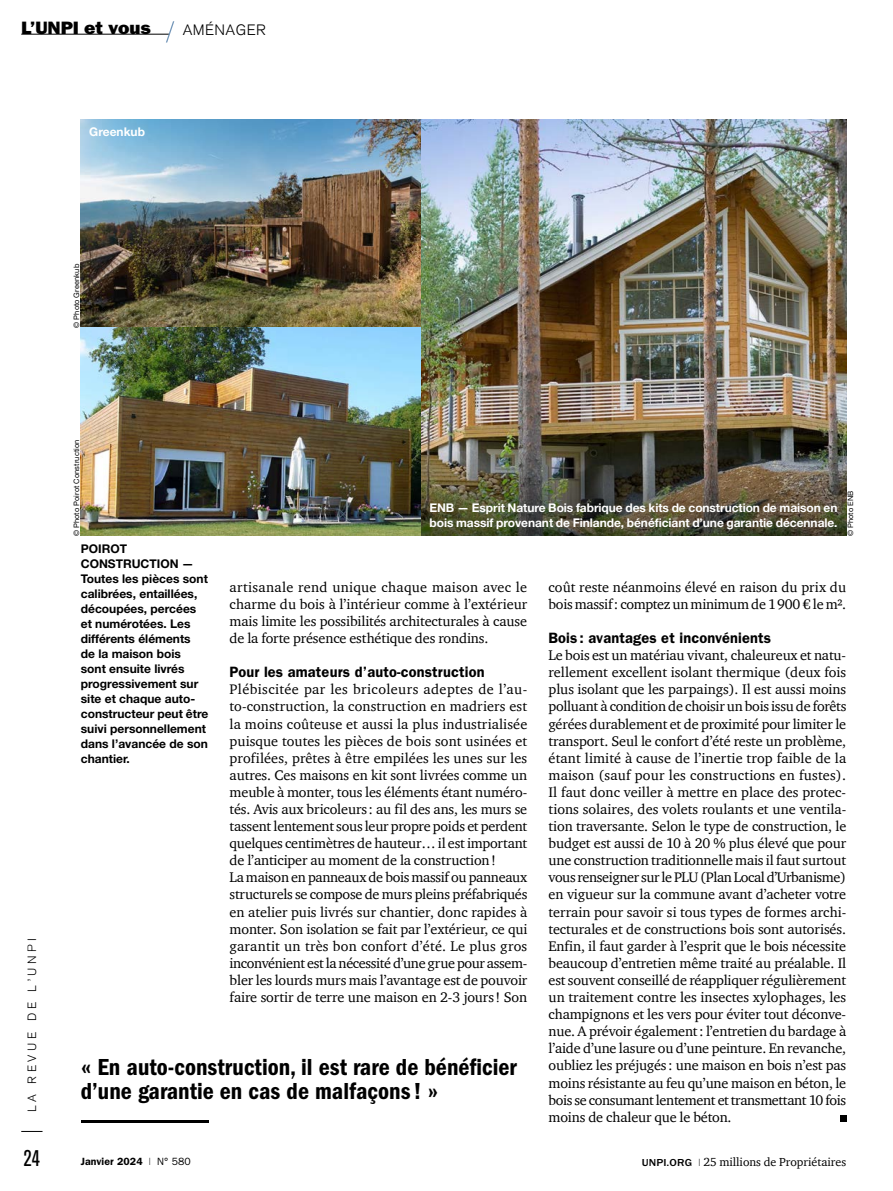
<style>
.page{position:relative;width:893px;height:1191px;background:#fff}
.page>*{position:absolute;margin:0;border:0;box-sizing:border-box;transform-origin:0 0}
.t1{font:24px/24px "ITC Franklin Gothic Std Dm Cd";color:#000}
.t2{font:condensed 22.5px "Akzidenz Grotesk BE";color:#000}
.t3{font:18px "ITC Franklin Gothic Std Hvy";letter-spacing:-.01em;color:#000;scale:1.05 1}
.t4{font:600 15px "ITC Franklin Gothic Std";letter-spacing:.01em;color:#000}
.t5{font:300 15px "Akzidenz Grotesk BE";letter-spacing:.025em;color:#000}
.t6{font:14.25px/17.1px "Charter ITC";letter-spacing:-.01em;color:#000;text-align:justify}
.t7{font:700 12px/15px "Helvetica Neue LT Std";color:#000}
.t8{font:700 12px/15px "Helvetica Neue LT Std";letter-spacing:-.005em;color:#fff}
.t9{font:12px "Charter ITC";color:#000}
.t10{font:300 12px "Akzidenz Grotesk BE";letter-spacing:.3em;color:#000}
.t11{font:600 10.5px "ITC Franklin Gothic Std";letter-spacing:.01em;color:#000}
.t12{font:7.5px "Helvetica Neue LT Std";letter-spacing:.01em;color:#000}
.s1{font-weight:400}
.s2{font-family:"ITC Franklin Gothic Std";font-weight:500;font-size:10.5px}
.s3{font-family:"ITC Franklin Gothic Std";font-size:10.5px}
</style>
<div class="page">
<svg style="left:21px;top:1131px;width:22px;height:1px"></svg>
<hr style="left:21px;top:34px;width:148px;height:1px;background:#000">
<svg style="left:166px;top:21px;width:8px;height:22px"></svg>
<svg style="left:840px;top:1115px;width:6px;height:6px"></svg>
<hr style="left:81px;top:1120px;width:127px;height:3px;background:#000">
<img style="left:421px;top:119px;width:425px;height:332px">
<img style="left:81px;top:119px;width:340px;height:208px">
<img style="left:81px;top:327px;width:340px;height:209px">
<img style="left:421px;top:451px;width:425px;height:85px">
<p class="t3" style="left:21px;top:17px;width:125px">L’UNPI et vous</p>
<p class="t5" style="left:183px;top:21px;width:84px">AMÉNAGER</p>
<p class="t8" style="left:89px;top:124px;width:57px">Greenkub</p>
<p class="t12" style="left:72px;top:327px;width:65px;rotate:-90deg">© Photo Greenkub</p>
<p class="t10" style="left:25px;top:1112px;width:176px;rotate:-90deg">LA REVUE DE L’UNPI</p>
<p class="t12" style="left:72px;top:536px;width:98px;rotate:-90deg">© Photo Poirot Construction</p>
<p class="t8" style="left:429px;top:500px;width:410px">ENB — Esprit Nature Bois fabrique des kits de construction de maison en bois massif provenant de Finlande, bénéficiant d’une garantie décennale.</p>
<p class="t12" style="left:846px;top:536px;width:47px;rotate:-90deg">© Photo ENB</p>
<p class="t7" style="left:81px;top:541px;width:129px">POIROT<br>CONSTRUCTION —<br>Toutes les pièces sont calibrées, entaillées, découpées, percées et numérotées. Les différents éléments<br>de la maison bois sont ensuite livrés progressivement sur site et chaque auto&shy;constructeur peut être suivi personnellement dans l’avancée de son chantier.</p>
<p class="t6" style="left:230px;top:578px;width:299px">artisanale rend unique chaque maison avec le charme du bois à l’intérieur comme à l’extérieur mais limite les possibilités architecturales à cause de la forte présence esthétique des rondins.</p>
<p class="t4" style="left:230px;top:663px;width:257px">Pour les amateurs d’auto-construction</p>
<p class="t6" style="left:230px;top:680px;width:299px;text-align:left">Plébiscitée par les bricoleurs adeptes de l’au&shy;to-construction, la construction en madriers est la moins coûteuse et aussi la plus industrialisée puisque toutes les pièces de bois sont usinées et profilées, prêtes à être empilées les unes sur les autres. Ces maisons en kit sont livrées comme un meuble à monter, tous les éléments étant numéro&shy;tés. Avis aux bricoleurs : au fil des ans, les murs se tassent lentement sous leur propre poids et perdent quelques centimètres de hauteur… il est important de l’anticiper au moment de la construction!<br>La maison en panneaux de bois massif ou panneaux structurels se compose de murs pleins préfabriqués en atelier puis livrés sur chantier, donc rapides à monter. Son isolation se fait par l’extérieur, ce qui garantit un très bon confort d’été. Le plus gros inconvénient est la nécessité d’une grue pour assem&shy;bler les lourds murs mais l’avantage est de pouvoir faire sortir de terre une maison en 2-3 jours ! Son</p>
<h1 class="t1" style="left:81px;top:1055px;width:438px">« En auto-construction, il est rare de bénéficier d’une garantie en cas de malfaçons ! »</h1>
<p class="t6" style="left:549px;top:578px;width:299px">coût reste néanmoins élevé en raison du prix du bois massif: comptez un minimum de 1900 € le m².</p>
<p class="t4" style="left:549px;top:629px;width:224px">Bois : avantages et inconvénients</p>
<p class="t6" style="left:549px;top:646px;width:299px">Le bois est un matériau vivant, chaleureux et natu&shy;rellement excellent isolant thermique (deux fois plus isolant que les parpaings). Il est aussi moins polluant à condition de choisir un bois issu de forêts gérées durablement et de proximité pour limiter le transport. Seul le confort d’été reste un problème, étant limité à cause de l’inertie trop faible de la maison (sauf pour les constructions en fustes).<br>Il faut donc veiller à mettre en place des protec&shy;tions solaires, des volets roulants et une ventila&shy;tion traversante. Selon le type de construction, le budget est aussi de 10 à 20 % plus élevé que pour une construction traditionnelle mais il faut surtout vous renseigner sur le PLU (Plan Local d’Urbanisme) en vigueur sur la commune avant d’acheter votre terrain pour savoir si tous types de formes archi&shy;tecturales et de constructions bois sont autorisés.<br>Enfin, il faut garder à l’esprit que le bois nécessite beaucoup d’entretien même traité au préalable. Il est souvent conseillé de réappliquer régulièrement un traitement contre les insectes xylophages, les champignons et les vers pour éviter tout déconve&shy;nue. A prévoir également: l’entretien du bardage à l’aide d’une lasure ou d’une peinture. En revanche, oubliez les préjugés : une maison en bois n’est pas moins résistante au feu qu’une maison en béton, le bois se consumant lentement et transmettant 10 fois moins de chaleur que le béton.</p>
<h2 class="t2" style="left:23px;top:1146px;width:18px">24</h2>
<p class="t11" style="left:81px;top:1155px;width:112px">Janvier 2024 <span class="s1">I N° 580</span></p>
<p class="t9" style="left:642px;top:1154px;width:206px"><span class="s2">UNPI.ORG</span> <span class="s3">I</span> 25 millions de Propriétaires</p>
</div>
